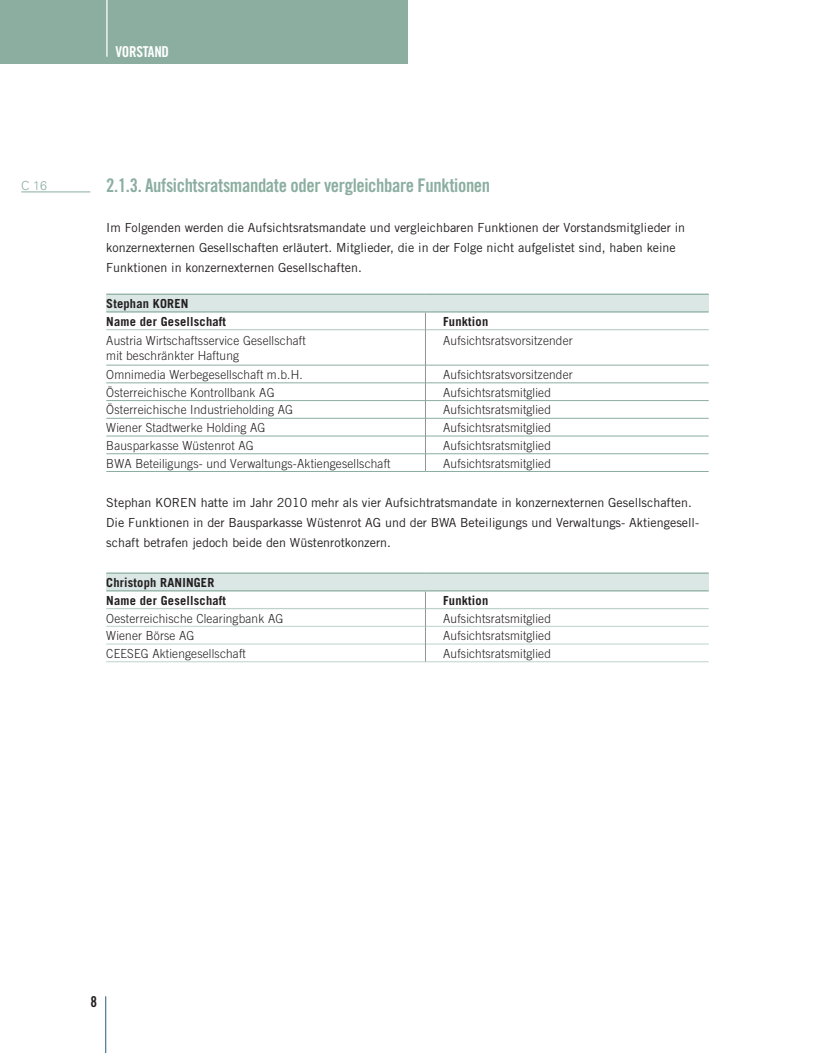
<style>
.page{position:relative;width:815px;height:1053px;background:#fff}
.page>*{position:absolute;margin:0;border:0;box-sizing:border-box;transform-origin:0 0}
.t1{font:18.75px "Trade Gothic LT Bold Cond Twenty";letter-spacing:-.02em;color:#8baea1}
.t2{font:15px "Trade Gothic Bold Cond Twenty";letter-spacing:-.02em;color:#fff}
.t3{font:15px "Trade Gothic LT Bold Cond Twenty";color:#231f20}
.t4{font:300 12.5px/15px "Trade Gothic LT";letter-spacing:.015em;color:#231f20;scale:.95 1}
.t5{font:12.5px/20px "Trade Gothic LT";color:#231f20}
.t6{font:700 12.5px/17.8px "Trade Gothic LT";letter-spacing:.015em;color:#231f20}
.t7{font:300 12.5px "Univers";color:#8baea1}
</style>
<div class="page">
<hr style="left:105px;top:996px;width:1px;height:56px;background:#517d98">
<div style="left:0;top:0;width:407px;height:64px;background:#8baea1"></div>
<hr style="left:106px;top:0;width:2px;height:57px;background:#fff">
<div style="left:106px;top:294px;width:603px;height:18px;background:#dae7e4"></div>
<hr style="left:106px;top:293px;width:319px;height:2px;background:#8baea1">
<hr style="left:425px;top:293px;width:284px;height:2px;background:#8baea1">
<hr style="left:106px;top:311px;width:319px;height:1px;background:#8baea1">
<hr style="left:425px;top:311px;width:284px;height:1px;background:#8baea1">
<hr style="left:106px;top:329px;width:319px;height:1px;background:#bed2c9">
<hr style="left:426px;top:329px;width:283px;height:1px;background:#bed2c9">
<hr style="left:106px;top:365px;width:319px;height:1px;background:#8baea1">
<hr style="left:426px;top:365px;width:283px;height:1px;background:#8baea1">
<hr style="left:106px;top:382px;width:319px;height:1px;background:#8baea1">
<hr style="left:426px;top:382px;width:283px;height:1px;background:#8baea1">
<hr style="left:106px;top:400px;width:319px;height:1px;background:#8baea1">
<hr style="left:426px;top:400px;width:283px;height:1px;background:#8baea1">
<hr style="left:106px;top:418px;width:319px;height:1px;background:#8baea1">
<hr style="left:426px;top:418px;width:283px;height:1px;background:#8baea1">
<hr style="left:106px;top:436px;width:319px;height:1px;background:#8baea1">
<hr style="left:426px;top:436px;width:283px;height:1px;background:#8baea1">
<hr style="left:106px;top:453px;width:319px;height:1px;background:#8baea1">
<hr style="left:426px;top:453px;width:283px;height:1px;background:#8baea1">
<hr style="left:106px;top:471px;width:319px;height:1px;background:#8baea1">
<hr style="left:425px;top:471px;width:284px;height:1px;background:#8baea1">
<svg style="left:425px;top:312px;width:1px;height:17px"></svg>
<hr style="left:425px;top:329px;width:1px;height:36px;background:#939598">
<svg style="left:425px;top:365px;width:1px;height:106px"></svg>
<div style="left:106px;top:573px;width:603px;height:18px;background:#dae7e4"></div>
<hr style="left:106px;top:572px;width:319px;height:1px;background:#8baea1">
<hr style="left:425px;top:572px;width:284px;height:1px;background:#8baea1">
<hr style="left:106px;top:590px;width:319px;height:1px;background:#8baea1">
<hr style="left:425px;top:590px;width:284px;height:1px;background:#8baea1">
<hr style="left:106px;top:608px;width:319px;height:1px;background:#bed2c9">
<hr style="left:426px;top:608px;width:283px;height:1px;background:#bed2c9">
<hr style="left:106px;top:626px;width:319px;height:1px;background:#bed2c9">
<hr style="left:426px;top:626px;width:283px;height:1px;background:#bed2c9">
<hr style="left:106px;top:643px;width:319px;height:1px;background:#bed2c9">
<hr style="left:426px;top:643px;width:283px;height:1px;background:#bed2c9">
<hr style="left:106px;top:661px;width:319px;height:1px;background:#bed2c9">
<hr style="left:425px;top:661px;width:284px;height:1px;background:#bed2c9">
<svg style="left:425px;top:591px;width:1px;height:70px"></svg>
<hr style="left:21px;top:191px;width:69px;height:1px;background:#8baea1">
<p class="t7" style="left:21px;top:178px;width:27px">C 16</p>
<p class="t2" style="left:116px;top:42px;width:55px">VORSTAND</p>
<h1 class="t1" style="left:106px;top:173px;width:385px">2.1.3. Aufsichtsratsmandate oder vergleichbare Funktionen</h1>
<p class="t5" style="left:106px;top:218px;width:580px">Im Folgenden werden die Aufsichtsratsmandate und vergleichbaren Funktionen der Vorstandsmitglieder in konzernexternen Gesellschaften erläutert. Mitglieder, die in der Folge nicht aufgelistet sind, haben keine<br>Funktionen in konzernexternen Gesellschaften.</p>
<p class="t6" style="left:106px;top:294px;width:121px">Stephan Koren<br>Name der Gesellschaft</p>
<p class="t6" style="left:443px;top:312px;width:47px">Funktion</p>
<p class="t4" style="left:106px;top:333px;width:211px">Austria Wirtschaftsservice Gesellschaft mit beschränkter Haftung</p>
<p class="t4" style="left:443px;top:333px;width:138px">Aufsichtsratsvorsitzender</p>
<p class="t4" style="left:106px;top:367px;width:208px">Omnimedia Werbegesellschaft m.b.H.</p>
<p class="t4" style="left:443px;top:367px;width:138px">Aufsichtsratsvorsitzender</p>
<p class="t4" style="left:106px;top:384px;width:179px">Österreichische Kontrollbank AG</p>
<p class="t4" style="left:443px;top:384px;width:115px">Aufsichtsratsmitglied</p>
<p class="t4" style="left:106px;top:402px;width:198px">Österreichische Industrieholding AG</p>
<p class="t4" style="left:443px;top:402px;width:115px">Aufsichtsratsmitglied</p>
<p class="t4" style="left:106px;top:420px;width:169px">Wiener Stadtwerke Holding AG</p>
<p class="t4" style="left:443px;top:420px;width:115px">Aufsichtsratsmitglied</p>
<p class="t4" style="left:106px;top:437px;width:157px">Bausparkasse Wüstenrot AG</p>
<p class="t4" style="left:443px;top:437px;width:115px">Aufsichtsratsmitglied</p>
<p class="t4" style="left:106px;top:455px;width:301px">BWA Beteiligungs- und Verwaltungs-Aktiengesellschaft</p>
<p class="t4" style="left:443px;top:455px;width:115px">Aufsichtsratsmitglied</p>
<p class="t5" style="left:106px;top:493px;width:594px">Stephan KOREN hatte im Jahr 2010 mehr als vier Aufsichtratsmandate in konzernexternen Gesellschaften.<br>Die Funktionen in der Bausparkasse Wüstenrot AG und der BWA Beteiligungs und Verwaltungs- Aktiengesell&shy;schaft betrafen jedoch beide den Wüstenrotkonzern.</p>
<p class="t6" style="left:106px;top:573px;width:121px">Christoph RANINGER<br>Name der Gesellschaft</p>
<p class="t6" style="left:443px;top:591px;width:47px">Funktion</p>
<p class="t4" style="left:106px;top:610px;width:188px">Oesterreichische Clearingbank AG</p>
<p class="t4" style="left:443px;top:610px;width:115px">Aufsichtsratsmitglied</p>
<p class="t4" style="left:106px;top:628px;width:94px">Wiener Börse AG</p>
<p class="t4" style="left:443px;top:628px;width:115px">Aufsichtsratsmitglied</p>
<p class="t4" style="left:106px;top:645px;width:148px">CEESEG Aktiengesellschaft</p>
<p class="t4" style="left:443px;top:645px;width:115px">Aufsichtsratsmitglied</p>
<p class="t3" style="left:90px;top:992px;width:8px">8</p>
</div>
